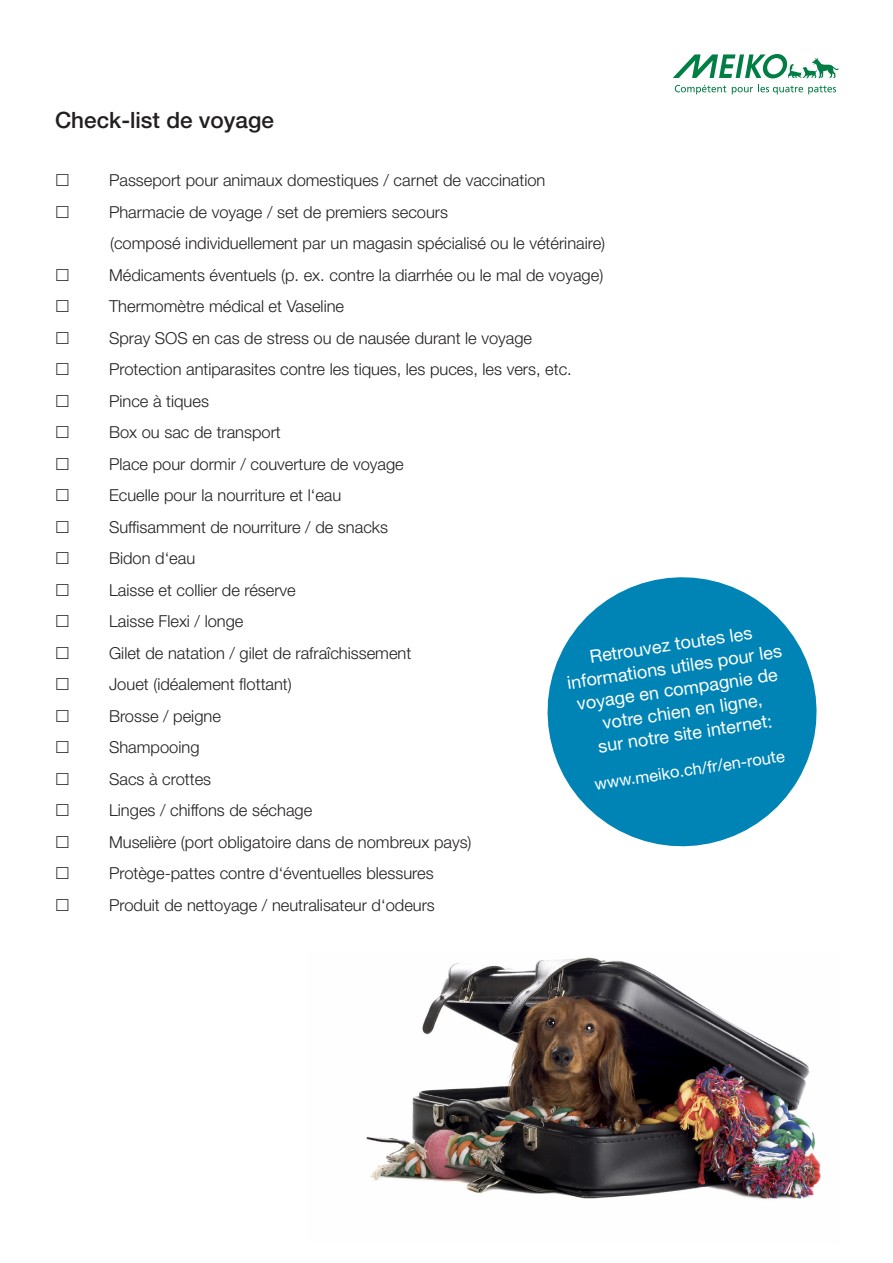
<style>
.page{position:relative;width:893px;height:1263px;background:#fff}
.page>*{position:absolute;margin:0;border:0;box-sizing:border-box;transform-origin:0 0}
.t1{font:500 22.5px "Helvetica Neue LT Std";color:#231f20}
.t2{font:18px/22.5px "Helvetica Neue LT Std";color:#fff;text-align:center}
.t3{font:300 16.5px/31.5px "Helvetica Neue LT Std";color:#231f20}
.t4{font:16.5px "Helvetica Neue LT Std";color:#fff}
</style>
<div class="page">
<img style="left:366px;top:957px;width:455px;height:243px">
<svg style="left:547px;top:577px;width:270px;height:270px;fill:#0084b5"></svg>
<svg style="left:673px;top:54px;width:166px;height:24px"></svg>
<svg style="left:675px;top:85px;width:51px;height:9px"></svg>
<svg style="left:732px;top:85px;width:104px;height:9px"></svg>
<p class="t1" style="left:55px;top:106px;width:220px">Check-list de voyage</p>
<p class="t3" style="left:109px;top:164px;width:438px">Passeport pour animaux domestiques / carnet de vaccination</p>
<p class="t3" style="left:109px;top:196px;width:498px">Pharmacie de voyage / set de premiers secours<br>(composé individuellement par un magasin spécialisé ou le vétérinaire)</p>
<p class="t3" style="left:109px;top:259px;width:496px">Médicaments éventuels (p. ex. contre la diarrhée ou le mal de voyage)</p>
<p class="t3" style="left:109px;top:290px;width:237px">Thermomètre médical et Vaseline</p>
<p class="t3" style="left:109px;top:322px;width:425px">Spray SOS en cas de stress ou de nausée durant le voyage</p>
<p class="t3" style="left:109px;top:353px;width:464px">Protection antiparasites contre les tiques, les puces, les vers, etc.</p>
<p class="t3" style="left:109px;top:385px;width:101px">Pince à tiques</p>
<p class="t3" style="left:109px;top:416px;width:173px">Box ou sac de transport</p>
<p class="t3" style="left:109px;top:448px;width:296px">Place pour dormir / couverture de voyage</p>
<p class="t3" style="left:109px;top:479px;width:234px">Ecuelle pour la nourriture et l‘eau</p>
<p class="t3" style="left:109px;top:511px;width:281px">Suffisamment de nourriture / de snacks</p>
<p class="t3" style="left:109px;top:542px;width:88px">Bidon d‘eau</p>
<p class="t3" style="left:109px;top:574px;width:188px">Laisse et collier de réserve</p>
<p class="t3" style="left:109px;top:605px;width:136px">Laisse Flexi / longe</p>
<p class="t3" style="left:109px;top:637px;width:304px">Gilet de natation / gilet de rafraîchissement</p>
<p class="t3" style="left:109px;top:668px;width:184px">Jouet (idéalement flottant)</p>
<p class="t3" style="left:109px;top:700px;width:113px">Brosse / peigne</p>
<p class="t3" style="left:109px;top:731px;width:92px">Shampooing</p>
<p class="t3" style="left:109px;top:763px;width:104px">Sacs à crottes</p>
<p class="t3" style="left:109px;top:794px;width:205px">Linges / chiffons de séchage</p>
<p class="t3" style="left:109px;top:826px;width:364px">Muselière (port obligatoire dans de nombreux pays)</p>
<p class="t3" style="left:109px;top:857px;width:326px">Protège-pattes contre d‘éventuelles blessures</p>
<p class="t3" style="left:109px;top:889px;width:327px">Produit de nettoyage / neutralisateur d‘odeurs</p>
<p class="t2" style="left:588px;top:645px;width:165px;rotate:-8deg">Retrouvez toutes les</p>
<p class="t2" style="left:566px;top:670px;width:218px;rotate:-8deg">informations utiles pour les voyage en compagnie de votre chien en ligne,</p>
<p class="t2" style="left:597px;top:734px;width:177px;rotate:-8deg">sur notre site internet:</p>
<p class="t4" style="left:593px;top:773px;width:194px;rotate:-8deg">www.meiko.ch/fr/en-route</p>
</div>
